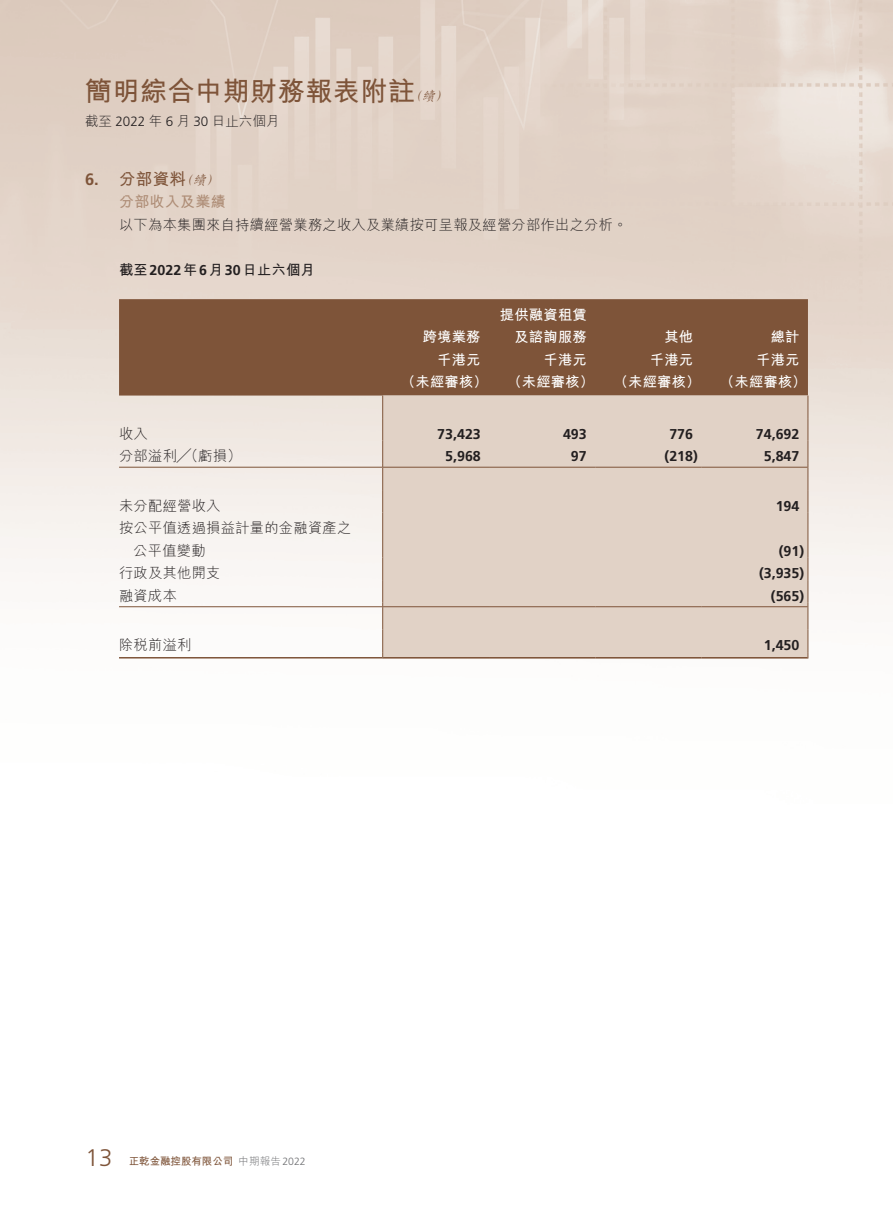
<style>
.page{position:relative;width:893px;height:1212px;background:#fff}
.page>*{position:absolute;margin:0;border:0;box-sizing:border-box;transform-origin:0 0}
.t1{font:700 27px "M Hei HK";letter-spacing:.02em;color:#7e5439}
.t2{font:300 24px "Frutiger LT Std";color:#7e5439}
._01_H1{font:700 16.5px "M Hei HK";color:#7e5439}
._01_H1-2{font:700 16.5px "Frutiger LT Std";color:#7e5439}
._02_H2{font:700 15px "M Hei HK";letter-spacing:.02em;color:#ae8d76}
._50_Table_txt{font:700 14.25px "Frutiger LT Std";color:#231f20}
._50_Table_txt-2{font:700 14.25px "M Hei HK";letter-spacing:.02em;color:#fff}
._50_Table_txt-3{font:300 14.25px "M Hei HK";letter-spacing:.02em;color:#231f20}
._00_txt{font:300 14.25px "M Hei HK";letter-spacing:.02em;color:#231f20}
._00_txt-2{font:700 14.25px "M Hei HK";letter-spacing:.02em;color:#231f20}
.t3{font:300 13.5px "M Hei HK";color:#231f20}
._01_H1-3{font:italic 500 13.5px "M Kai HK";color:#7e5439}
.t4{font:700 10.5px "M Hei HK";letter-spacing:-.005em;color:#7e5439}
.t5{font:300 10.5px "M Hei HK";color:#6c6d70}
.s1{font-family:"Frutiger LT Std"}
</style>
<div class="page">
<img style="left:0;top:0;width:893px;height:659px">
<div style="left:119px;top:299px;width:689px;height:96px;background:#7e5439"></div>
<div style="left:383px;top:395px;width:424px;height:262px;background:#e1d2c6"></div>
<svg style="left:382px;top:395px;width:1px;height:118px"></svg>
<svg style="left:807px;top:395px;width:1px;height:118px"></svg>
<hr style="left:382px;top:513px;width:1px;height:45px;background:#7e5439">
<hr style="left:807px;top:513px;width:1px;height:45px;background:#7e5439">
<svg style="left:382px;top:558px;width:1px;height:100px"></svg>
<svg style="left:807px;top:558px;width:1px;height:100px"></svg>
<hr style="left:119px;top:467px;width:263px;height:1px;background:#7e5439">
<hr style="left:383px;top:467px;width:106px;height:1px;background:#7e5439">
<hr style="left:489px;top:467px;width:106px;height:1px;background:#7e5439">
<hr style="left:595px;top:467px;width:107px;height:1px;background:#7e5439">
<hr style="left:702px;top:467px;width:105px;height:1px;background:#7e5439">
<hr style="left:119px;top:606px;width:263px;height:1px;background:#7e5439">
<hr style="left:383px;top:606px;width:106px;height:1px;background:#7e5439">
<hr style="left:489px;top:606px;width:106px;height:1px;background:#7e5439">
<hr style="left:595px;top:606px;width:107px;height:1px;background:#7e5439">
<hr style="left:702px;top:606px;width:105px;height:1px;background:#7e5439">
<hr style="left:119px;top:657px;width:263px;height:1px;background:#7e5439">
<hr style="left:383px;top:657px;width:106px;height:1px;background:#7e5439">
<hr style="left:489px;top:657px;width:106px;height:1px;background:#7e5439">
<hr style="left:595px;top:657px;width:107px;height:1px;background:#7e5439">
<hr style="left:702px;top:657px;width:105px;height:1px;background:#7e5439">
<h1 class="t1" style="left:85px;top:71px;width:331px">簡明綜合中期財務報表附註</h1>
<p class="_01_H1-3" style="left:422px;top:86px;width:19px">續</p>
<p class="_01_H1-3" style="left:408px;top:86px;width:19px">（</p>
<p class="_01_H1-3" style="left:435px;top:86px;width:19px">(</p>
<p class="t3" style="left:85px;top:114px;width:196px">截至 <span class="s1">2022</span> 年 <span class="s1">6</span> 月 <span class="s1">30</span> 日止六個月</p>
<p class="_01_H1-2" style="left:85px;top:169px;width:15px">6.</p>
<p class="_01_H1" style="left:119px;top:167px;width:68px">分部資料</p>
<p class="_01_H1-3" style="left:193px;top:170px;width:19px">續</p>
<p class="_01_H1-3" style="left:179px;top:170px;width:19px">（</p>
<p class="_01_H1-3" style="left:206px;top:170px;width:19px">(</p>
<p class="_02_H2" style="left:119px;top:191px;width:108px">分部收入及業績</p>
<p class="_00_txt" style="left:119px;top:217px;width:510px">以下為本集團來自持續經營業務之收入及業績按可呈報及經營分部作出之分析。</p>
<p class="_00_txt-2" style="left:119px;top:259px;width:197px">截至<span class="s1">2022</span>年<span class="s1">6</span>月<span class="s1">30</span>日止六個月</p>
<p class="_50_Table_txt-3" style="left:119px;top:426px;width:30px">收入</p>
<p class="_50_Table_txt-3" style="left:119px;top:449px;width:124px">分部溢利╱（虧損(</p>
<p class="_50_Table_txt-3" style="left:119px;top:498px;width:103px">未分配經營收入</p>
<p class="_50_Table_txt-3" style="left:119px;top:521px;width:234px">按公平值透過損益計量的金融資產之</p>
<p class="_50_Table_txt-3" style="left:133px;top:543px;width:74px">公平值變動</p>
<p class="_50_Table_txt-3" style="left:119px;top:566px;width:103px">行政及其他開支</p>
<p class="_50_Table_txt-3" style="left:119px;top:588px;width:59px">融資成本</p>
<p class="_50_Table_txt-3" style="left:119px;top:638px;width:74px">除稅前溢利</p>
<p class="_50_Table_txt-2" style="left:500px;top:304px;width:88px">提供融資租賃</p>
<p class="_50_Table_txt-2" style="left:423px;top:327px;width:59px">跨境業務</p>
<p class="_50_Table_txt-2" style="left:514px;top:327px;width:74px">及諮詢服務</p>
<p class="_50_Table_txt-2" style="left:664px;top:327px;width:30px">其他</p>
<p class="_50_Table_txt-2" style="left:437px;top:349px;width:45px">千港元</p>
<p class="_50_Table_txt-2" style="left:543px;top:349px;width:45px">千港元</p>
<p class="_50_Table_txt-2" style="left:650px;top:349px;width:45px">千港元</p>
<p class="_50_Table_txt-2" style="left:401px;top:372px;width:88px">（未經審核）</p>
<p class="_50_Table_txt-2" style="left:508px;top:372px;width:88px">（未經審核）</p>
<p class="_50_Table_txt-2" style="left:614px;top:372px;width:88px">（未經審核）</p>
<p class="_50_Table_txt" style="left:437px;top:425px;width:45px">73,423</p>
<p class="_50_Table_txt" style="left:563px;top:425px;width:25px">493</p>
<p class="_50_Table_txt" style="left:669px;top:425px;width:25px">776</p>
<p class="_50_Table_txt" style="left:445px;top:448px;width:37px">5,968</p>
<p class="_50_Table_txt" style="left:571px;top:448px;width:17px">97</p>
<p class="_50_Table_txt" style="left:665px;top:448px;width:35px">)218(</p>
<p class="_50_Table_txt-2" style="left:771px;top:327px;width:30px">總計</p>
<p class="_50_Table_txt-2" style="left:756px;top:349px;width:45px">千港元</p>
<p class="_50_Table_txt-2" style="left:720px;top:372px;width:88px">（未經審核(</p>
<p class="_50_Table_txt" style="left:756px;top:425px;width:45px">74,692</p>
<p class="_50_Table_txt" style="left:764px;top:448px;width:37px">5,847</p>
<p class="_50_Table_txt" style="left:776px;top:497px;width:25px">194</p>
<p class="_50_Table_txt" style="left:779px;top:542px;width:27px">)91(</p>
<p class="_50_Table_txt" style="left:759px;top:565px;width:47px">)3,935(</p>
<p class="_50_Table_txt" style="left:771px;top:587px;width:35px">)565(</p>
<p class="_50_Table_txt" style="left:764px;top:637px;width:37px">1,450</p>
<h2 class="t2" style="left:86px;top:1144px;width:28px">13</h2>
<p class="t4" style="left:129px;top:1154px;width:106px">正乾金融控股有限公司</p>
<p class="t5" style="left:238px;top:1156px;width:69px">中期報告<span class="s1">2022</span></p>
</div>
